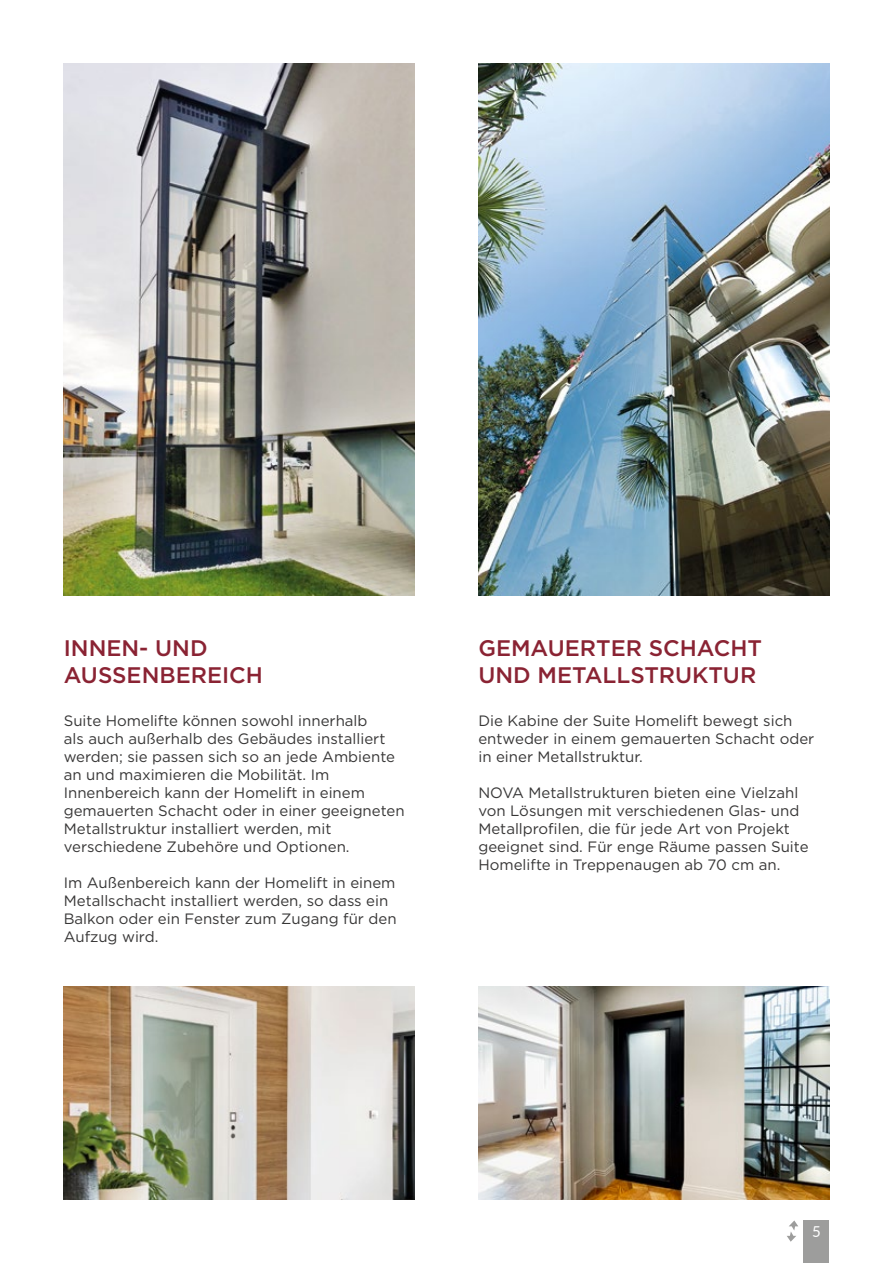
<style>
.page{position:relative;width:893px;height:1263px;background:#fff}
.page>*{position:absolute;margin:0;border:0;box-sizing:border-box;transform-origin:0 0}
.t1{font:500 22.5px/27px "Gotham";color:#8a2333}
.t2{font:15px/18px "Gotham";color:#373636}
.t3{font:15px "Lato";color:#fff}
</style>
<div class="page">
<div style="left:804px;top:1220px;width:25px;height:43px;background:#9d9d9c"></div>
<svg style="left:787px;top:1220px;width:11px;height:22px"></svg>
<img style="left:64px;top:64px;width:351px;height:531px">
<img style="left:478px;top:64px;width:351px;height:531px">
<img style="left:64px;top:986px;width:351px;height:213px">
<img style="left:478px;top:986px;width:351px;height:213px">
<h1 class="t1" style="left:64px;top:634px;width:201px">INNEN- UND<br>AUSSENBEREICH</h1>
<h1 class="t1" style="left:478px;top:634px;width:285px">GEMAUERTER SCHACHT<br>UND METALLSTRUKTUR</h1>
<p class="t2" style="left:64px;top:712px;width:342px">Suite Homelifte können sowohl innerhalb<br>als auch außerhalb des Gebäudes installiert werden; sie passen sich so an jede Ambiente an und maximieren die Mobilität. Im Innenbereich kann der Homelift in einem gemauerten Schacht oder in einer geeigneten Metallstruktur installiert werden, mit verschiedene Zubehöre und Optionen.</p>
<p class="t2" style="left:64px;top:874px;width:334px">Im Außenbereich kann der Homelift in einem Metallschacht installiert werden, so dass ein Balkon oder ein Fenster zum Zugang für den Aufzug wird.</p>
<p class="t2" style="left:478px;top:712px;width:337px">Die Kabine der Suite Homelift bewegt sich entweder in einem gemauerten Schacht oder in einer Metallstruktur.</p>
<p class="t2" style="left:478px;top:784px;width:332px">NOVA Metallstrukturen bieten eine Vielzahl von Lösungen mit verschiedenen Glas- und Metallprofilen, die für jede Art von Projekt geeignet sind. Für enge Räume passen Suite Homelifte in Treppenaugen ab 70 cm an.</p>
<p class="t3" style="left:812px;top:1221px;width:10px">5</p>
</div>
